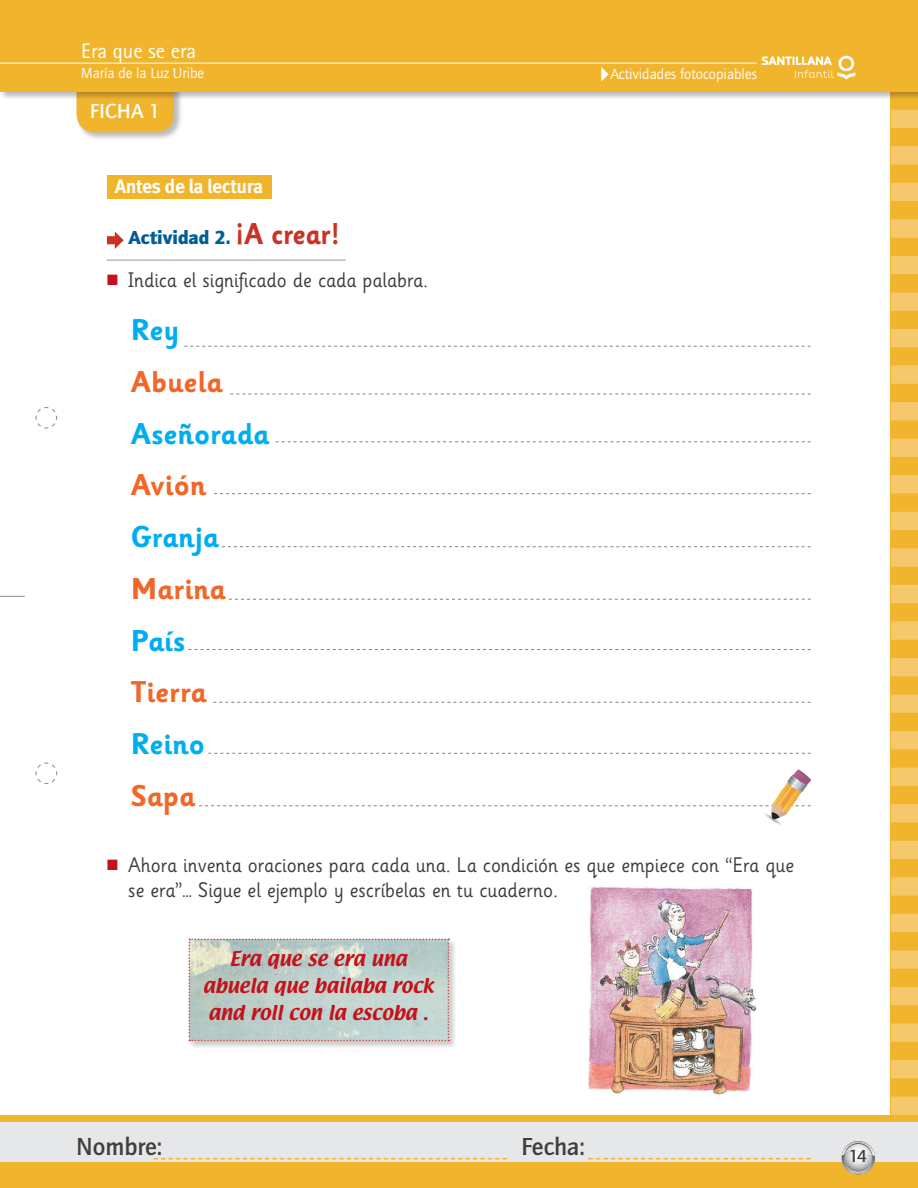
<style>
.page{position:relative;width:918px;height:1188px;background:#fff}
.page>*{position:absolute;margin:0;border:0;box-sizing:border-box;transform-origin:0 0}
.t1{font:700 30px "Sassoon Infant Std";color:#00aeef;scale:.95 1}
.t2{font:700 30px "Sassoon Infant Std";color:#f26628;scale:.95 1}
.t3{font:500 25.5px "Quay Sans ITC Std";color:#3e3e3f}
.t4{font:21px/25.2px "Sassoon Infant Std";color:#3e3e3f;scale:.95 1}
.t5{font:21px "Rotis Sans Serif Std";color:#fff}
.t6{font:500 21px "Quay Sans ITC Std";color:#fff}
.t7{font:900 19.5px "Quay Sans ITC Std";color:#005d95}
.t8{font:700 19.5px "Meta Pro";letter-spacing:-.025em;color:#fff}
.t9{font:18px/27px "Textile";color:#c4121a;text-align:center}
.t10{font:500 18px "Quay Sans ITC Std";color:#3e3e3f}
.t11{font:15px "Quay Sans ITC Std";color:#fff}
.s1{font-family:"Sassoon Infant Std";font-weight:700;font-size:30px;color:#c93325}
.s2{color:#c4121a}
</style>
<div class="page">
<div style="left:76px;top:62px;width:107px;height:79px;background:#231f20;opacity:.3"></div>
<div style="left:77px;top:63px;width:97px;height:69px;background:#f1b52d;border-radius:18px"></div>
<svg style="left:891px;top:101px;width:27px;height:1014px;background:#f2be4d"></svg>
<div style="left:0;top:0;width:918px;height:101px;background:#231f20;opacity:.3"></div>
<div style="left:0;top:0;width:918px;height:92px;background:#f1b52d"></div>
<svg style="left:761px;top:55px;width:94px;height:24px"></svg>
<hr style="left:0;top:63px;width:757px;height:1px;background:#fff">
<svg style="left:35px;top:407px;width:23px;height:22px"></svg>
<svg style="left:35px;top:762px;width:23px;height:23px"></svg>
<svg style="left:0;top:596px;width:25px;height:1px"></svg>
<div style="left:0;top:1115px;width:918px;height:73px;background:#f1b52d"></div>
<div style="left:0;top:1123px;width:918px;height:39px;background:#e6e7e9"></div>
<svg style="left:154px;top:1158px;width:353px;height:1px"></svg>
<svg style="left:588px;top:1158px;width:223px;height:1px"></svg>
<svg style="left:842px;top:1141px;width:33px;height:34px"></svg>
<svg style="left:842px;top:1141px;width:33px;height:32px"></svg>
<svg style="left:601px;top:67px;width:8px;height:14px"></svg>
<div style="left:107px;top:176px;width:164px;height:23px;background:#f1b52d"></div>
<svg style="left:107px;top:231px;width:17px;height:18px"></svg>
<hr style="left:107px;top:260px;width:239px;height:1px;background:#939598">
<svg style="left:184px;top:346px;width:627px;height:1px"></svg>
<svg style="left:230px;top:394px;width:581px;height:1px"></svg>
<svg style="left:276px;top:441px;width:535px;height:1px"></svg>
<svg style="left:214px;top:493px;width:597px;height:1px"></svg>
<svg style="left:222px;top:546px;width:589px;height:1px"></svg>
<svg style="left:229px;top:599px;width:582px;height:1px"></svg>
<svg style="left:189px;top:649px;width:622px;height:1px"></svg>
<svg style="left:213px;top:702px;width:598px;height:1px"></svg>
<svg style="left:208px;top:753px;width:603px;height:1px"></svg>
<img style="left:589px;top:887px;width:168px;height:208px">
<div style="left:188px;top:938px;width:270px;height:112px;background:#231f20;opacity:.3"></div>
<svg style="left:189px;top:939px;width:260px;height:102px;background:#becec9"></svg>
<svg style="left:199px;top:769px;width:612px;height:56px"></svg>
<p class="t5" style="left:81px;top:38px;width:117px">Era que se era</p>
<p class="t11" style="left:81px;top:64px;width:124px">María de la Luz Uribe</p>
<p class="t6" style="left:90px;top:98px;width:72px">FICHA 1</p>
<p class="t8" style="left:115px;top:174px;width:150px">Antes de la lectura</p>
<p class="t7" style="left:129px;top:226px;width:213px">Actividad 2. <span class="s1">¡A crear!</span></p>
<p class="t4" style="left:107px;top:267px;width:340px"><span class="s2">■</span> Indica el significado de cada palabra.</p>
<h1 class="t1" style="left:131px;top:312px;width:53px">Rey</h1>
<h1 class="t2" style="left:131px;top:363px;width:98px">Abuela</h1>
<h1 class="t1" style="left:131px;top:415px;width:147px">Aseñorada</h1>
<h1 class="t2" style="left:131px;top:467px;width:81px">Avión</h1>
<h1 class="t1" style="left:131px;top:519px;width:95px">Granja</h1>
<h1 class="t2" style="left:131px;top:570px;width:102px">Marina</h1>
<h1 class="t1" style="left:131px;top:622px;width:59px">País</h1>
<h1 class="t2" style="left:131px;top:674px;width:81px">Tierra</h1>
<h1 class="t1" style="left:131px;top:726px;width:80px">Reino</h1>
<h1 class="t2" style="left:131px;top:777px;width:69px">Sapa</h1>
<p class="t11" style="left:610px;top:65px;width:148px">Actividades fotocopiables</p>
<p class="t4" style="left:128px;top:852px;width:702px;text-indent:-21px"><span class="s2">■</span> Ahora inventa oraciones para cada una. La condición es que empiece con “Era que se era”… Sigue el ejemplo y escríbelas en tu cuaderno.</p>
<p class="t9" style="left:203px;top:946px;width:232px">Era que se era una abuela que bailaba rock and roll con la escoba .</p>
<p class="t3" style="left:76px;top:1132px;width:87px">Nombre:</p>
<p class="t3" style="left:521px;top:1132px;width:65px">Fecha:</p>
<p class="t10" style="left:849px;top:1146px;width:20px">14</p>
</div>
